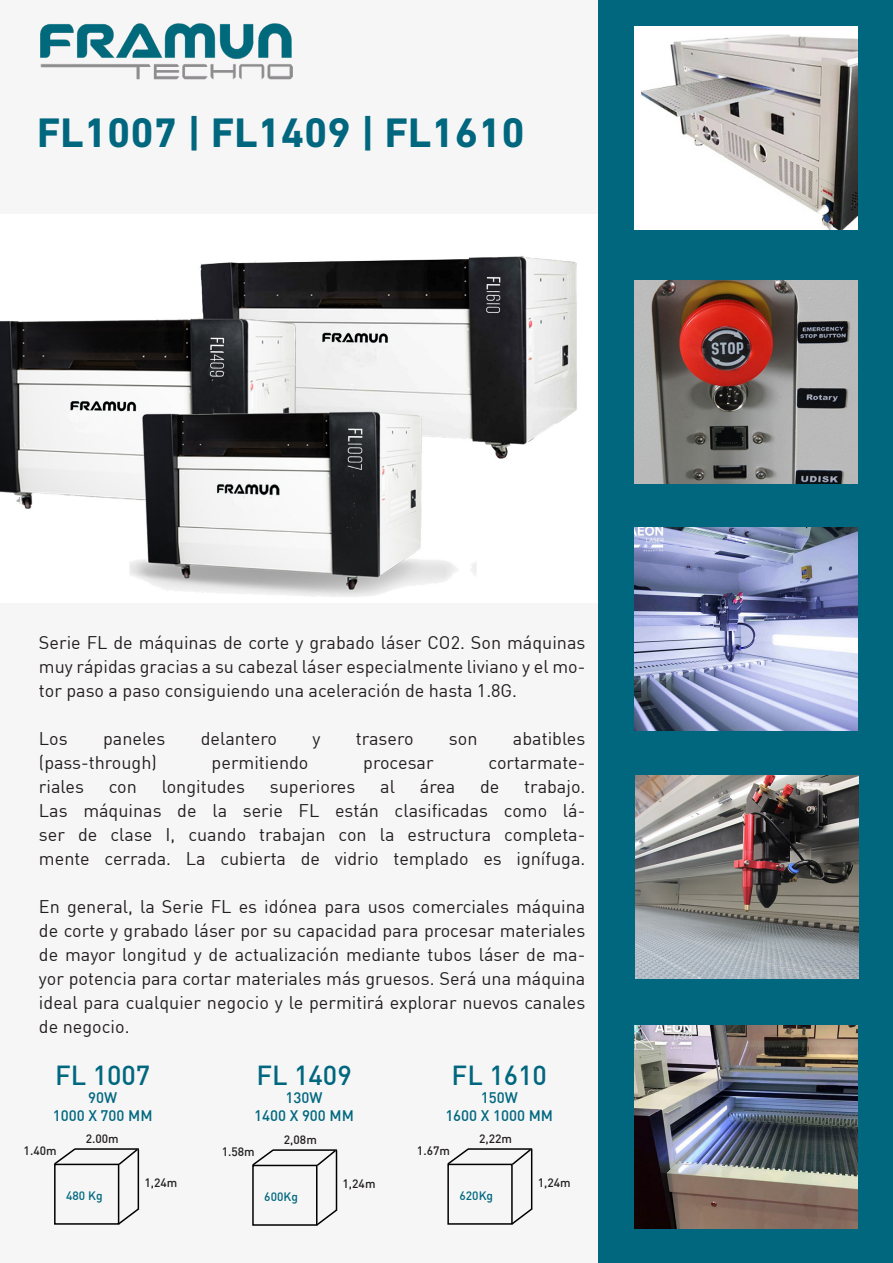
<style>
.page{position:relative;width:893px;height:1263px;background:#fff}
.page>*{position:absolute;margin:0;border:0;box-sizing:border-box;transform-origin:0 0}
.t1{font:700 42px "DIN Next LT Pro";color:#00677f}
.t2{font:500 27px "DIN";color:#00677f}
.t3{font:18px/24px "DIN";color:#231f20;text-align:justify}
.t4{font:500 15px/18px "DIN";color:#00677f;text-align:center}
.t5{font:500 12px "DIN";color:#231f20}
.t6{font:500 12px "DIN";color:#00677f}
</style>
<div class="page">
<div style="left:0;top:0;width:598px;height:1263px;background:#f6f6f6"></div>
<div style="left:0;top:214px;width:628px;height:388px;background:#fff"></div>
<img style="left:0;top:256px;width:577px;height:341px">
<div style="left:598px;top:0;width:295px;height:1263px;background:#00677f"></div>
<img style="left:635px;top:30px;width:223px;height:199px">
<img style="left:635px;top:280px;width:223px;height:203px">
<img style="left:635px;top:528px;width:223px;height:203px">
<img style="left:636px;top:775px;width:223px;height:203px">
<img style="left:635px;top:1025px;width:223px;height:203px">
<img style="left:40px;top:23px;width:253px;height:57px">
<div style="left:252px;top:1165px;width:65px;height:61px;border:2px solid #000"></div>
<svg style="left:252px;top:1149px;width:23px;height:18px"></svg>
<svg style="left:315px;top:1151px;width:21px;height:16px"></svg>
<svg style="left:315px;top:1207px;width:23px;height:19px"></svg>
<hr style="left:273px;top:1149px;width:64px;height:2px;background:#000">
<hr style="left:336px;top:1150px;width:1px;height:60px;background:#000">
<div style="left:54px;top:1164px;width:65px;height:61px;border:2px solid #000"></div>
<svg style="left:54px;top:1148px;width:23px;height:18px"></svg>
<svg style="left:117px;top:1150px;width:21px;height:16px"></svg>
<svg style="left:117px;top:1206px;width:23px;height:19px"></svg>
<hr style="left:75px;top:1148px;width:64px;height:2px;background:#000">
<hr style="left:138px;top:1149px;width:1px;height:60px;background:#000">
<div style="left:447px;top:1164px;width:66px;height:61px;border:2px solid #000"></div>
<svg style="left:447px;top:1148px;width:23px;height:18px"></svg>
<svg style="left:510px;top:1148px;width:23px;height:18px"></svg>
<svg style="left:510px;top:1206px;width:23px;height:19px"></svg>
<hr style="left:468px;top:1148px;width:64px;height:2px;background:#000">
<hr style="left:531px;top:1149px;width:1px;height:60px;background:#000">
<p class="t1" style="left:37px;top:108px;width:489px">FL1007 | FL1409 | FL1610</p>
<p class="t3" style="left:39px;top:630px;width:548px">Serie FL de máquinas de corte y grabado láser CO2. Son máquinas muy rápidas gracias a su cabezal láser especialmente liviano y el mo&shy;tor paso a paso consiguiendo una aceleración de hasta 1.8G.</p>
<p class="t3" style="left:39px;top:726px;width:30px">Los</p>
<p class="t3" style="left:103px;top:726px;width:64px">paneles</p>
<p class="t3" style="left:201px;top:726px;width:78px">delantero</p>
<p class="t3" style="left:312px;top:726px;width:10px">y</p>
<p class="t3" style="left:356px;top:726px;width:59px">trasero</p>
<p class="t3" style="left:449px;top:726px;width:30px">son</p>
<p class="t3" style="left:513px;top:726px;width:74px">abatibles</p>
<p class="t3" style="left:39px;top:750px;width:119px">(pass-through)</p>
<p class="t3" style="left:212px;top:750px;width:98px">permitiendo</p>
<p class="t3" style="left:363px;top:750px;width:72px">procesar</p>
<p class="t3" style="left:488px;top:750px;width:98px">cortarmate-</p>
<p class="t3" style="left:39px;top:774px;width:46px">riales</p>
<p class="t3" style="left:109px;top:774px;width:30px">con</p>
<p class="t3" style="left:162px;top:774px;width:85px">longitudes</p>
<p class="t3" style="left:270px;top:774px;width:87px">superiores</p>
<p class="t3" style="left:380px;top:774px;width:16px">al</p>
<p class="t3" style="left:420px;top:774px;width:37px">área</p>
<p class="t3" style="left:480px;top:774px;width:21px">de</p>
<p class="t3" style="left:39px;top:774px;width:548px;text-indent:485px">trabajo.<br>Las máquinas de la serie FL están clasificadas como lá&shy;ser de clase I, cuando trabajan con la estructura completa&shy;mente cerrada. La cubierta de vidrio templado es ignífuga.</p>
<p class="t3" style="left:39px;top:894px;width:548px">En general, la Serie FL es idónea para usos comerciales máquina de corte y grabado láser por su capacidad para procesar materiales de mayor longitud y de actualización mediante tubos láser de ma&shy;yor potencia para cortar materiales más gruesos. Será una máquina ideal para cualquier negocio y le permitirá explorar nuevos canales de negocio.</p>
<p class="t2" style="left:55px;top:1058px;width:97px">FL 1007</p>
<p class="t4" style="left:88px;top:1088px;width:31px">90W</p>
<p class="t4" style="left:53px;top:1106px;width:101px">1000 X 700 MM</p>
<p class="t5" style="left:86px;top:1131px;width:35px">2.00m</p>
<p class="t5" style="left:144px;top:1175px;width:34px">1,24m</p>
<p class="t5" style="left:24px;top:1143px;width:35px">1.40m</p>
<p class="t6" style="left:66px;top:1188px;width:38px">480 Kg</p>
<p class="t2" style="left:256px;top:1058px;width:97px">FL 1409</p>
<p class="t4" style="left:286px;top:1088px;width:39px">130W</p>
<p class="t4" style="left:254px;top:1106px;width:101px">1400 X 900 MM</p>
<p class="t5" style="left:284px;top:1132px;width:34px">2,08m</p>
<p class="t5" style="left:343px;top:1176px;width:34px">1,24m</p>
<p class="t5" style="left:222px;top:1144px;width:35px">1.58m</p>
<p class="t6" style="left:264px;top:1189px;width:35px">600Kg</p>
<h2 class="t2" style="left:452px;top:1058px;width:97px">FL 1610</h2>
<p class="t4" style="left:445px;top:1088px;width:109px">150W<br>1600 X 1000 MM</p>
<p class="t5" style="left:479px;top:1131px;width:34px">2,22m</p>
<p class="t5" style="left:538px;top:1175px;width:34px">1,24m</p>
<p class="t5" style="left:417px;top:1143px;width:35px">1.67m</p>
<p class="t6" style="left:459px;top:1188px;width:35px">620Kg</p>
</div>
